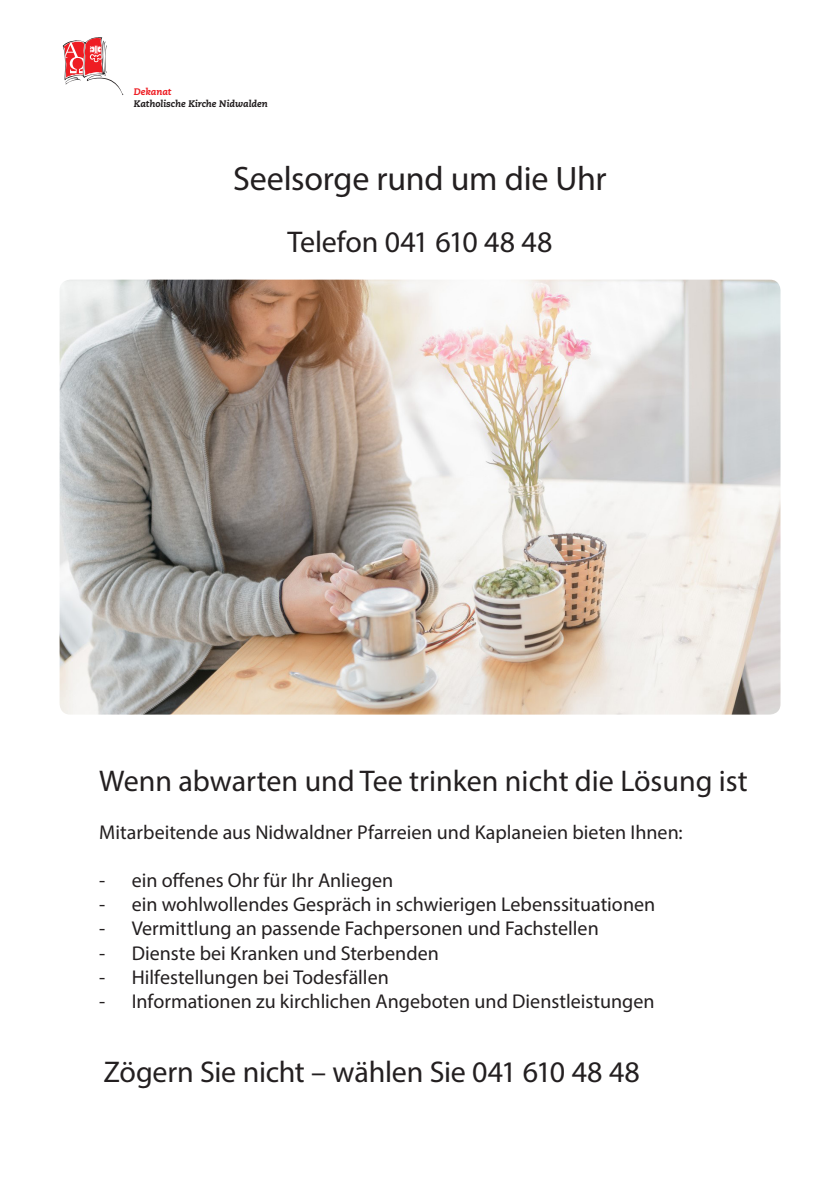
<style>
.page{position:relative;width:840px;height:1191px;background:#fff}
.page>*{position:absolute;margin:0;border:0;box-sizing:border-box;transform-origin:0 0}
.t1{font:34px "Myriad Pro";letter-spacing:-.01em;color:#231f20}
.t2{font:30px "Myriad Pro";letter-spacing:-.005em;color:#231f20}
.t3{font:20px "Myriad Pro";color:#231f20}
.t4{font:italic 800 9.6px "Caecilia LT";color:#231f20}
.t5{font:italic 800 9.6px "Caecilia LT";color:#ee1d23}
</style>
<div class="page">
<img style="left:60px;top:280px;width:720px;height:434px">
<svg style="left:63px;top:37px;width:60px;height:58px"></svg>
<p class="t5" style="left:134px;top:86px;width:39px">Dekanat</p>
<p class="t4" style="left:134px;top:98px;width:135px">Katholische Kirche Nidwalden</p>
<h1 class="t1" style="left:233px;top:157px;width:375px">Seelsorge rund um die Uhr</h1>
<h2 class="t2" style="left:287px;top:223px;width:266px">Telefon 041 610 48 48</h2>
<h2 class="t2" style="left:99px;top:763px;width:649px">Wenn abwarten und Tee trinken nicht die Lösung ist</h2>
<p class="t3" style="left:99px;top:820px;width:584px">Mitarbeitende aus Nidwaldner Pfarreien und Kaplaneien bieten Ihnen:</p>
<p class="t3" style="left:99px;top:868px;width:295px">- ein offenes Ohr für Ihr Anliegen</p>
<p class="t3" style="left:99px;top:892px;width:557px">- ein wohlwollendes Gespräch in schwierigen Lebenssituationen</p>
<p class="t3" style="left:99px;top:916px;width:500px">- Vermittlung an passende Fachpersonen und Fachstellen</p>
<p class="t3" style="left:99px;top:940px;width:341px">- Dienste bei Kranken und Sterbenden</p>
<p class="t3" style="left:99px;top:964px;width:291px">- Hilfestellungen bei Todesfällen</p>
<p class="t3" style="left:99px;top:988px;width:556px">- Informationen zu kirchlichen Angeboten und Dienstleistungen</p>
<h2 class="t2" style="left:103px;top:1053px;width:537px">Zögern Sie nicht – wählen Sie 041 610 48 48</h2>
</div>
